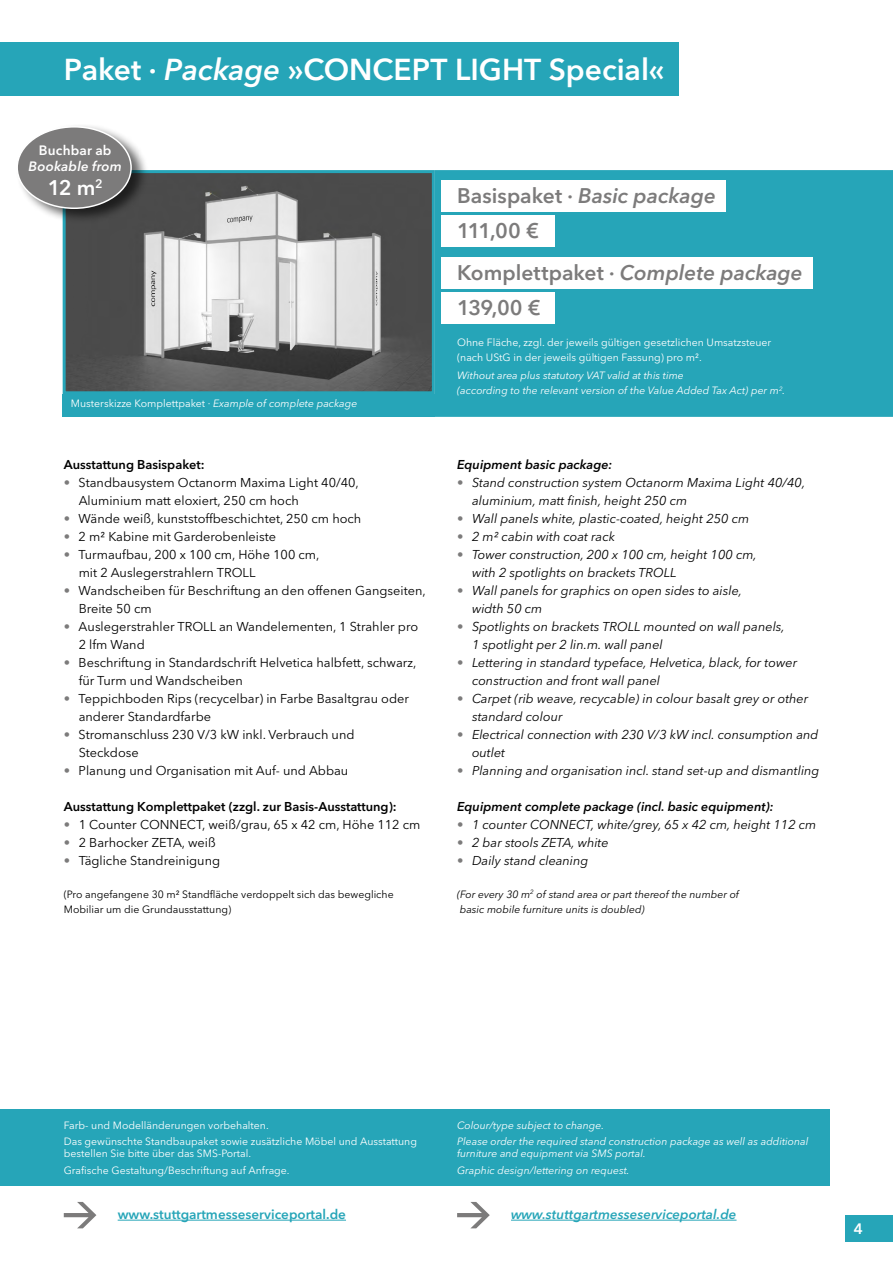
<style>
.page{position:relative;width:893px;height:1263px;background:#fff}
.page>*{position:absolute;margin:0;border:0;box-sizing:border-box;transform-origin:0 0}
.t1{font:600 30px "Avenir Next LT Pro";color:#fff}
.t2{font:italic 600 21px "Avenir Next LT Pro";color:#7c7b7b}
.t3{font:600 21px "Avenir Next LT Pro";letter-spacing:-.05em;color:#7c7b7b}
.t4{font:600 21px "Avenir Next LT Pro";color:#fff}
.t5{font:600 15px "Avenir Next LT Pro";color:#fff}
.t6{font:600 13.5px "Avenir Next LT Pro";color:#26a5b8}
.t7{font:italic 600 13.5px "Avenir Next LT Pro";color:#26a5b8}
.t8{font:italic 600 13.5px "Avenir Next LT Pro";letter-spacing:.01em;color:#fff}
.t9{font:600 13.5px "Avenir Next LT Pro";letter-spacing:.015em;color:#fff}
.t10{font:italic 12.75px/18px "Avenir Next LT Pro";color:#000}
.t11{font:12.75px/18px "Avenir Next LT Pro";color:#000}
.t12{font:600 12.75px "Avenir Next LT Pro";color:#000}
.t13{font:italic 600 12.75px "Avenir Next LT Pro";color:#000}
.t14{font:10.5px/15px "Avenir Next LT Pro";color:#fff}
.t15{font:italic 10.5px/15px "Avenir Next LT Pro";color:#fff}
.t16{font:10.5px/15px "Avenir Next LT Pro";color:#000}
.t17{font:italic 10.5px "Avenir Next LT Pro";color:#000}
.s1{font-style:italic}
.s2{color:#7c7b7b}
.s3{font-style:normal}
.s4{font-style:normal;color:#7c7b7b}
</style>
<div class="page">
<div style="left:845px;top:1215px;width:48px;height:27px;background:#26a5b8"></div>
<div style="left:436px;top:172px;width:455px;height:243px;background:#26a5b8"></div>
<div style="left:435px;top:170px;width:458px;height:247px;border:3px solid #26a5b8"></div>
<div style="left:0;top:43px;width:679px;height:53px;background:#26a5b8"></div>
<div style="left:0;top:1110px;width:829px;height:76px;background:#26a5b8"></div>
<div style="left:441px;top:180px;width:284px;height:32px;background:#fff"></div>
<div style="left:441px;top:257px;width:371px;height:32px;background:#fff"></div>
<div style="left:441px;top:215px;width:113px;height:31px;background:#fff"></div>
<div style="left:441px;top:292px;width:113px;height:32px;background:#fff"></div>
<hr style="left:118px;top:1220px;width:228px;height:1px;background:#26a5b8">
<hr style="left:511px;top:1220px;width:225px;height:1px;background:#26a5b8">
<div style="left:63px;top:394px;width:372px;height:23px;background:#26a5b8"></div>
<img style="left:67px;top:174px;width:364px;height:216px">
<div style="left:63px;top:170px;width:372px;height:224px;border:3px solid #26a5b8"></div>
<svg style="left:64px;top:1202px;width:32px;height:26px"></svg>
<svg style="left:457px;top:1202px;width:33px;height:26px"></svg>
<div style="left:16px;top:123px;width:133px;height:101px;background:#000;opacity:.6"></div>
<div style="left:17px;top:127px;width:114px;height:81px;background:#7c7b7b;border-radius:50%"></div>
<div style="left:16px;top:126px;width:116px;height:83px;border:2px solid #fff;border-radius:50%"></div>
<p class="t1" style="left:64px;top:51px;width:602px">Paket · <span class="s1">Package</span> »CONCEPT LIGHT Special«</p>
<p class="t9" style="left:39px;top:142px;width:74px">Buchbar ab</p>
<p class="t8" style="left:28px;top:158px;width:95px">Bookable from</p>
<p class="t4" style="left:48px;top:175px;width:56px">12 m<sup>2</sup></p>
<p class="t14" style="left:71px;top:396px;width:288px">Musterskizze Komplettpaket · <span class="s1">Example of complete package</span></p>
<p class="t12" style="left:64px;top:457px;width:142px">Ausstattung Basispaket:</p>
<p class="t11" style="left:79px;top:473px;width:282px;text-indent:-15px"><span class="s2">•</span> Standbausystem Octanorm Maxima Light 40/40,<br>Aluminium matt eloxiert, 250 cm hoch</p>
<p class="t11" style="left:64px;top:509px;width:299px"><span class="s2">•</span> Wände weiß, kunststoffbeschichtet, 250 cm hoch</p>
<p class="t11" style="left:64px;top:527px;width:214px"><span class="s2">•</span> 2 m² Kabine mit Garderobenleiste</p>
<p class="t11" style="left:79px;top:545px;width:242px;text-indent:-15px"><span class="s2">•</span> Turmaufbau, 200 x 100 cm, Höhe 100 cm, mit 2 Auslegerstrahlern TROLL</p>
<p class="t11" style="left:79px;top:581px;width:349px;text-indent:-15px"><span class="s2">•</span> Wandscheiben für Beschriftung an den offenen Gangseiten,<br>Breite 50 cm</p>
<p class="t11" style="left:79px;top:617px;width:341px;text-indent:-15px"><span class="s2">•</span> Auslegerstrahler TROLL an Wandelementen, 1 Strahler pro<br>2 lfm Wand</p>
<p class="t11" style="left:79px;top:653px;width:339px;text-indent:-15px"><span class="s2">•</span> Beschriftung in Standardschrift Helvetica halbfett, schwarz, für Turm und Wandscheiben</p>
<p class="t11" style="left:79px;top:689px;width:332px;text-indent:-15px"><span class="s2">•</span> Teppichboden Rips (recycelbar) in Farbe Basaltgrau oder anderer Standardfarbe</p>
<p class="t11" style="left:79px;top:725px;width:277px;text-indent:-15px"><span class="s2">•</span> Stromanschluss 230 V/3 kW inkl. Verbrauch und<br>Steckdose</p>
<p class="t11" style="left:64px;top:761px;width:286px"><span class="s2">•</span> Planung und Organisation mit Auf- und Abbau</p>
<p class="t12" style="left:64px;top:799px;width:334px">Ausstattung Komplettpaket (zzgl. zur Basis-Ausstattung):</p>
<p class="t11" style="left:64px;top:815px;width:358px"><span class="s2">•</span> 1 Counter CONNECT, weiß/grau, 65 x 42 cm, Höhe 112 cm</p>
<p class="t11" style="left:64px;top:833px;width:153px"><span class="s2">•</span> 2 Barhocker ZETA, weiß</p>
<p class="t11" style="left:64px;top:851px;width:158px"><span class="s2">•</span> Tägliche Standreinigung</p>
<p class="t16" style="left:64px;top:887px;width:331px">(Pro angefangene 30 m² Standfläche verdoppelt sich das bewegliche<br>Mobiliar um die Grundausstattung)</p>
<p class="t2" style="left:457px;top:183px;width:260px"><span class="s3">Basispaket ·</span> Basic package</p>
<p class="t3" style="left:457px;top:218px;width:83px">111,00 €</p>
<p class="t2" style="left:457px;top:260px;width:347px"><span class="s3">Komplettpaket ·</span> Complete package</p>
<p class="t3" style="left:457px;top:295px;width:85px">139,00 €</p>
<p class="t14" style="left:457px;top:335px;width:316px">Ohne Fläche, zzgl. der jeweils gültigen gesetzlichen Umsatzsteuer (nach UStG in der jeweils gültigen Fassung) pro m².</p>
<p class="t15" style="left:457px;top:368px;width:330px">Without area plus statutory VAT valid at this time<br>(according to the relevant version of the Value Added Tax Act) per m<sup>2</sup>.</p>
<p class="t13" style="left:457px;top:457px;width:157px">Equipment basic package:</p>
<p class="t10" style="left:472px;top:473px;width:335px;text-indent:-15px"><span class="s4">•</span> Stand construction system Octanorm Maxima Light 40/40, aluminium, matt finish, height 250 cm</p>
<p class="t10" style="left:457px;top:509px;width:294px"><span class="s4">•</span> Wall panels white, plastic-coated, height 250 cm</p>
<p class="t10" style="left:457px;top:527px;width:159px"><span class="s4">•</span> 2 m² cabin with coat rack</p>
<p class="t10" style="left:472px;top:545px;width:286px;text-indent:-15px"><span class="s4">•</span> Tower construction, 200 x 100 cm, height 100 cm, with 2 spotlights on brackets TROLL</p>
<p class="t10" style="left:472px;top:581px;width:272px;text-indent:-15px"><span class="s4">•</span> Wall panels for graphics on open sides to aisle, width 50 cm</p>
<p class="t10" style="left:472px;top:617px;width:314px;text-indent:-15px"><span class="s4">•</span> Spotlights on brackets TROLL mounted on wall panels,<br>1 spotlight per 2 lin.m. wall panel</p>
<p class="t10" style="left:472px;top:653px;width:327px;text-indent:-15px"><span class="s4">•</span> Lettering in standard typeface, Helvetica, black, for tower construction and front wall panel</p>
<p class="t10" style="left:472px;top:689px;width:338px;text-indent:-15px"><span class="s4">•</span> Carpet (rib weave, recycable) in colour basalt grey or other standard colour</p>
<p class="t10" style="left:472px;top:725px;width:348px;text-indent:-15px"><span class="s4">•</span> Electrical connection with 230 V/3 kW incl. consumption and outlet</p>
<p class="t10" style="left:457px;top:761px;width:364px"><span class="s4">•</span> Planning and organisation incl. stand set-up and dismantling</p>
<p class="t13" style="left:457px;top:799px;width:318px">Equipment complete package (incl. basic equipment):</p>
<p class="t10" style="left:457px;top:815px;width:361px"><span class="s4">•</span> 1 counter CONNECT, white/grey, 65 x 42 cm, height 112 cm</p>
<p class="t10" style="left:457px;top:833px;width:153px"><span class="s4">•</span> 2 bar stools ZETA, white</p>
<p class="t10" style="left:457px;top:851px;width:133px"><span class="s4">•</span> Daily stand cleaning</p>
<p class="t17" style="left:457px;top:888px;width:283px">(For every 30 m<sup>2</sup> of stand area or part thereof the number of</p>
<p class="t17" style="left:460px;top:903px;width:186px">basic mobile furniture units is doubled)</p>
<p class="t14" style="left:64px;top:1116px;width:355px;line-height:16.5px">Farb- und Modelländerungen vorbehalten.<br>Das gewünschte Standbaupaket sowie zusätzliche Möbel und Ausstattung</p>
<p class="t14" style="left:64px;top:1146px;width:189px">bestellen Sie bitte über das SMS-Portal.</p>
<p class="t14" style="left:64px;top:1162px;width:227px">Grafische Gestaltung/Beschriftung auf Anfrage.</p>
<p class="t15" style="left:457px;top:1117px;width:148px">Colour/type subject to change.</p>
<p class="t15" style="left:457px;top:1135px;width:353px;line-height:12px">Please order the required stand construction package as well as additional furniture and equipment via SMS portal.</p>
<p class="t15" style="left:457px;top:1162px;width:174px">Graphic design/lettering on request.</p>
<p class="t6" style="left:118px;top:1206px;width:230px">www.stuttgartmesseserviceportal.de</p>
<p class="t7" style="left:511px;top:1206px;width:227px">www.stuttgartmesseserviceportal.de</p>
<p class="t5" style="left:854px;top:1219px;width:11px">4</p>
</div>
